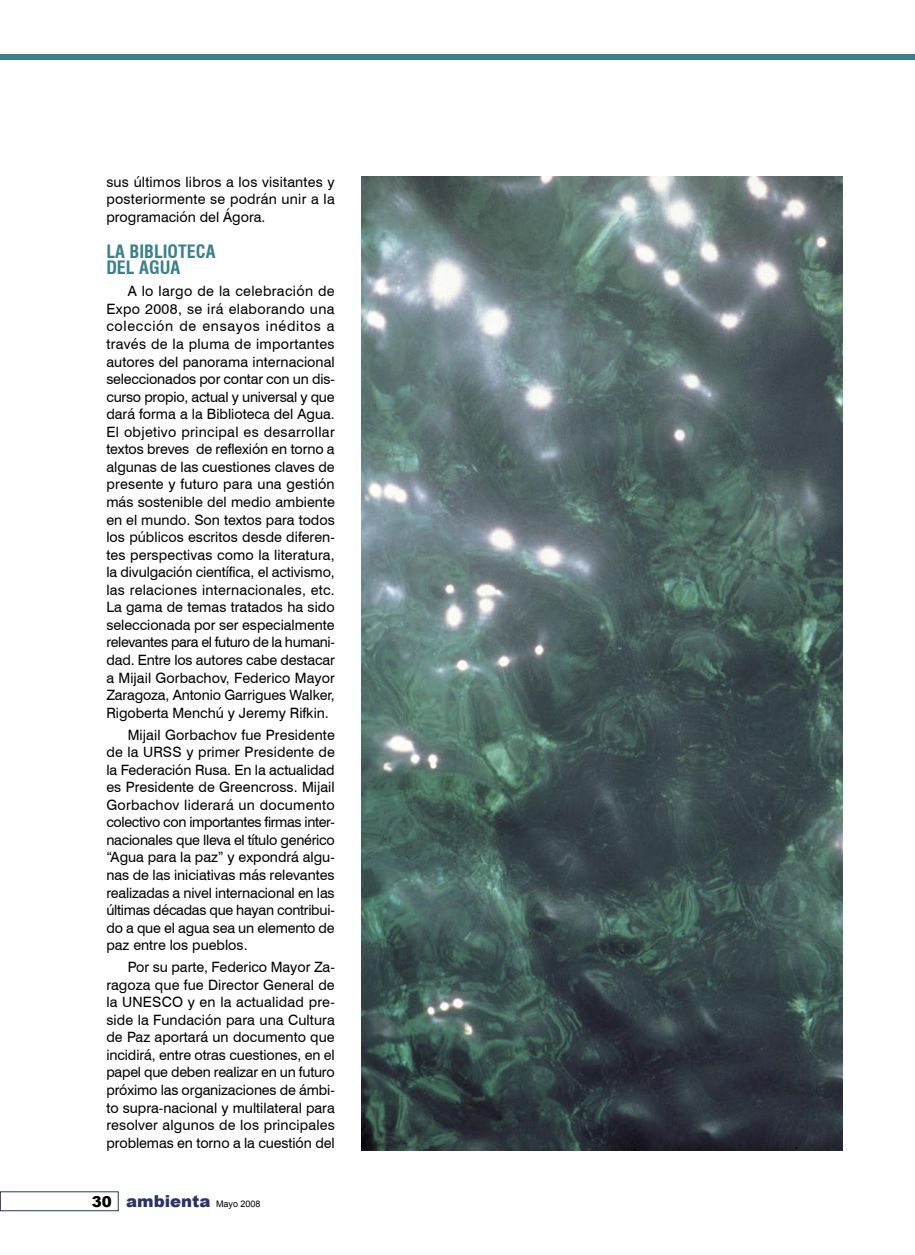
<style>
.page{position:relative;width:915px;height:1255px;background:#fff}
.page>*{position:absolute;margin:0;border:0;box-sizing:border-box;transform-origin:0 0}
.Ladillos{font:700 condensed 18px/16.5px "Swiss 721 BT";color:#39808c}
.t1{font:900 16.5px "Arial";color:#283366}
.Texto_general{font:14.25px/17.5px "Swiss 721 BT";color:#000;text-align:justify}
.s1{font-size:15px;color:#000}
.s2{font-weight:400;font-size:9px;color:#000}
</style>
<div class="page">
<div style="left:0;top:54px;width:914px;height:6px;background:#39808c"></div>
<img style="left:361px;top:176px;width:481px;height:973px">
<p class="Texto_general" style="left:106px;top:173px;width:230px">sus últimos libros a los visitantes y posteriormente se podrán unir a la programación del Ágora.</p>
<p class="Ladillos" style="left:106px;top:243px;width:111px">LA BIBLIOTECA<br>DEL AGUA</p>
<p class="Texto_general" style="left:106px;top:282px;width:230px;text-indent:21px">A lo largo de la celebración de Expo 2008, se irá elaborando una colección de ensayos inéditos a través de la pluma de importantes autores del panorama internacional seleccionados por contar con un dis&shy;curso propio, actual y universal y que dará forma a la Biblioteca del Agua.<br>El objetivo principal es desarrollar textos breves de reflexión en torno a algunas de las cuestiones claves de presente y futuro para una gestión más sostenible del medio ambiente en el mundo. Son textos para todos los públicos escritos desde diferen&shy;tes perspectivas como la literatura, la divulgación científica, el activismo, las relaciones internacionales, etc.<br>La gama de temas tratados ha sido seleccionada por ser especialmente relevantes para el futuro de la humani&shy;dad. Entre los autores cabe destacar a Mijail Gorbachov, Federico Mayor Zaragoza, Antonio Garrigues Walker, Rigoberta Menchú y Jeremy Rifkin.</p>
<p class="Texto_general" style="left:106px;top:725px;width:230px;text-indent:21px">Mijail Gorbachov fue Presidente de la URSS y primer Presidente de la Federación Rusa. En la actualidad es Presidente de Greencross. Mijail Gorbachov liderará un documento colectivo con importantes firmas inter&shy;nacionales que lleva el título genérico “Agua para la paz” y expondrá algu&shy;nas de las iniciativas más relevantes realizadas a nivel internacional en las últimas décadas que hayan contribui&shy;do a que el agua sea un elemento de paz entre los pueblos.</p>
<p class="Texto_general" style="left:106px;top:958px;width:230px;text-indent:21px">Por su parte, Federico Mayor Za&shy;ragoza que fue Director General de la UNESCO y en la actualidad pre&shy;side la Fundación para una Cultura de Paz aportará un documento que incidirá, entre otras cuestiones, en el papel que deben realizar en un futuro próximo las organizaciones de ámbi&shy;to supra-nacional y multilateral para resolver algunos de los principales problemas en torno a la cuestión del</p>
<p class="t1" style="left:92px;top:1188px;width:170px"><span class="s1">30</span> ambienta <span class="s2">Mayo 2008</span></p>
</div>
